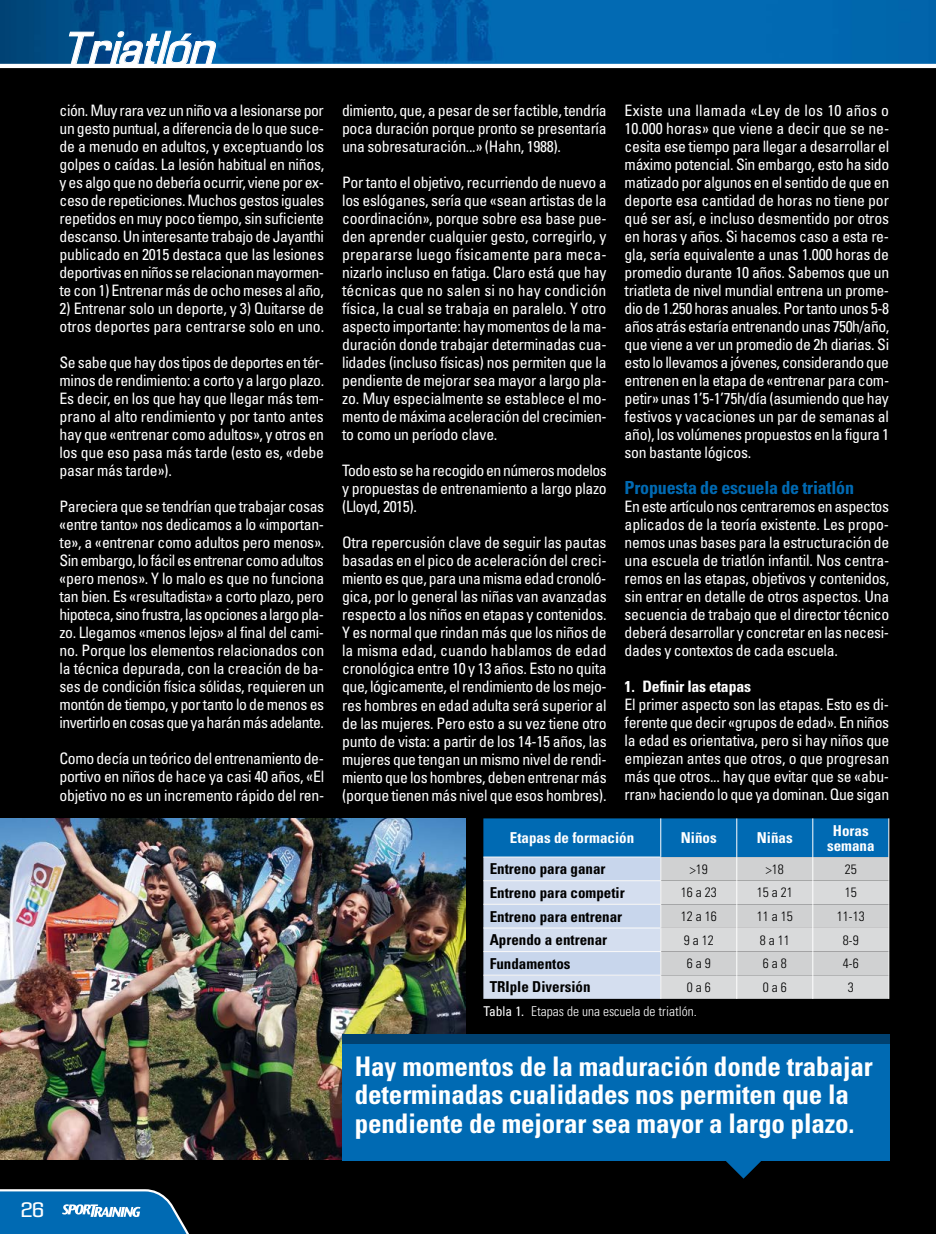
<style>
.page{position:relative;width:936px;height:1234px;background:#fff}
.page>*{position:absolute;margin:0;border:0;box-sizing:border-box;transform-origin:0 0}
.t1{font:italic 45px "Enigmatic";color:#fff}
.t2{font:700 condensed 27px/28.5px "Univers LT Std";letter-spacing:-.005em;color:#fff}
.t3{font:19.5px "Enigmatic";color:#fff}
.t4{font:700 condensed 18px "Univers LT Std";letter-spacing:-.01em;color:#006ab3}
.t5{font:condensed 15.75px/18px "Univers LT Std";letter-spacing:-.02em;color:#fff;text-align:justify}
.t6{font:700 condensed 15.75px "Univers LT Std";letter-spacing:-.01em;color:#fff}
.t7{font:700 condensed 15px "Univers LT Std";color:#000}
.t8{font:700 condensed 15px/15px "Univers LT Std";color:#fff;text-align:center}
.t9{font:300 condensed 13.5px "Univers LT Std";color:#000}
.t10{font:300 condensed 13.5px "Univers LT Std";color:#fff}
.s1{font-weight:400}
</style>
<div class="page">
<div style="left:0;top:0;width:935px;height:1233px;background:#000"></div>
<svg style="left:0;top:1189px;width:189px;height:44px;background:#1e73ad"></svg>
<svg style="left:0;top:0;width:935px;height:69px;background:#1068aa"></svg>
<svg style="left:68px;top:30px;width:148px;height:37px;background:#3b7aae"></svg>
<svg style="left:483px;top:818px;width:406px;height:180px;background:#a4bfd5"></svg>
<hr style="left:888px;top:818px;width:1px;height:38px;background:#fff">
<hr style="left:483px;top:856px;width:178px;height:1px;background:#fff">
<hr style="left:483px;top:880px;width:178px;height:1px;background:#fff">
<hr style="left:483px;top:903px;width:178px;height:1px;background:#fff">
<hr style="left:483px;top:927px;width:178px;height:1px;background:#fff">
<hr style="left:483px;top:950px;width:178px;height:1px;background:#fff">
<hr style="left:483px;top:974px;width:178px;height:1px;background:#fff">
<img style="left:0;top:818px;width:465px;height:341px">
<svg style="left:725px;top:1160px;width:36px;height:18px"></svg>
<div style="left:342px;top:1043px;width:547px;height:117px;background:#006ab3"></div>
<div style="left:342px;top:1034px;width:547px;height:9px;background:#004171"></div>
<h1 class="t1" style="left:60px;top:32px;width:166px">Triatlón</h1>
<p class="t5" style="left:60px;top:101px;width:266px">ción. Muy rara vez un niño va a lesionarse por un gesto puntual, a diferencia de lo que suce&shy;de a menudo en adultos, y exceptuando los golpes o caídas. La lesión habitual en niños, y es algo que no debería ocurrir, viene por ex&shy;ceso de repeticiones. Muchos gestos iguales repetidos en muy poco tiempo, sin suficiente descanso. Un interesante trabajo de Jayanthi publicado en 2015 destaca que las lesiones deportivas en niños se relacionan mayormen&shy;te con 1) Entrenar más de ocho meses al año,</p>
<p class="t5" style="left:60px;top:299px;width:266px">2) Entrenar solo un deporte, y 3) Quitarse de otros deportes para centrarse solo en uno.</p>
<p class="t5" style="left:60px;top:353px;width:266px">Se sabe que hay dos tipos de deportes en tér&shy;minos de rendimiento: a corto y a largo plazo.<br>Es decir, en los que hay que llegar más tem&shy;prano al alto rendimiento y por tanto antes hay que «entrenar como adultos», y otros en los que eso pasa más tarde (esto es, «debe pasar más tarde»).</p>
<p class="t5" style="left:60px;top:497px;width:266px">Pareciera que se tendrían que trabajar cosas «entre tanto» nos dedicamos a lo «importan&shy;te», a «entrenar como adultos pero menos».<br>Sin embargo, lo fácil es entrenar como adultos «pero menos». Y lo malo es que no funciona tan bien. Es «resultadista» a corto plazo, pero hipoteca, sino frustra, las opciones a largo pla&shy;zo. Llegamos «menos lejos» al final del cami&shy;no. Porque los elementos relacionados con la técnica depurada, con la creación de ba&shy;ses de condición física sólidas, requieren un montón de tiempo, y por tanto lo de menos es invertirlo en cosas que ya harán más adelante.</p>
<p class="t5" style="left:60px;top:749px;width:266px">Como decía un teórico del entrenamiento de&shy;portivo en niños de hace ya casi 40 años, «El objetivo no es un incremento rápido del ren-</p>
<p class="t5" style="left:624px;top:101px;width:266px">Existe una llamada «Ley de los 10 años o 10.000 horas» que viene a decir que se ne&shy;cesita ese tiempo para llegar a desarrollar el máximo potencial. Sin embargo, esto ha sido matizado por algunos en el sentido de que en deporte esa cantidad de horas no tiene por qué ser así, e incluso desmentido por otros en horas y años. Si hacemos caso a esta re&shy;gla, sería equivalente a unas 1.000 horas de promedio durante 10 años. Sabemos que un triatleta de nivel mundial entrena un prome&shy;dio de 1.250 horas anuales. Por tanto unos 5-8 años atrás estaría entrenando unas 750h/año, que viene a ver un promedio de 2h diarias. Si esto lo llevamos a jóvenes, considerando que entrenen en la etapa de «entrenar para com&shy;petir» unas 1’5-1’75h/día (asumiendo que hay festivos y vacaciones un par de semanas al año), los volúmenes propuestos en la figura 1 son bastante lógicos.</p>
<p class="t4" style="left:624px;top:476px;width:231px">Propuesta de escuela de triatlón</p>
<p class="t5" style="left:624px;top:497px;width:266px">En este artículo nos centraremos en aspectos aplicados de la teoría existente. Les propo&shy;nemos unas bases para la estructuración de una escuela de triatlón infantil. Nos centra&shy;remos en las etapas, objetivos y contenidos, sin entrar en detalle de otros aspectos. Una secuencia de trabajo que el director técnico deberá desarrollar y concretar en las necesi&shy;dades y contextos de cada escuela.</p>
<p class="t6" style="left:624px;top:677px;width:128px">1. Definir las etapas</p>
<p class="t5" style="left:624px;top:695px;width:266px">El primer aspecto son las etapas. Esto es di&shy;ferente que decir «grupos de edad». En niños la edad es orientativa, pero si hay niños que empiezan antes que otros, o que progresan más que otros... hay que evitar que se «abu&shy;rran» haciendo lo que ya dominan. Que sigan</p>
<p class="t5" style="left:342px;top:101px;width:266px">dimiento, que, a pesar de ser factible, tendría poca duración porque pronto se presentaría una sobresaturación...» (Hahn, 1988).</p>
<p class="t5" style="left:342px;top:173px;width:266px">Por tanto el objetivo, recurriendo de nuevo a los eslóganes, sería que «sean artistas de la coordinación», porque sobre esa base pue&shy;den aprender cualquier gesto, corregirlo, y prepararse luego físicamente para meca&shy;nizarlo incluso en fatiga. Claro está que hay técnicas que no salen si no hay condición física, la cual se trabaja en paralelo. Y otro aspecto importante: hay momentos de la ma&shy;duración donde trabajar determinadas cua&shy;lidades (incluso físicas) nos permiten que la pendiente de mejorar sea mayor a largo pla&shy;zo. Muy especialmente se establece el mo&shy;mento de máxima aceleración del crecimien&shy;to como un período clave.</p>
<p class="t5" style="left:342px;top:461px;width:266px">Todo esto se ha recogido en números modelos y propuestas de entrenamiento a largo plazo (Lloyd, 2015).</p>
<p class="t5" style="left:342px;top:533px;width:266px">Otra repercusión clave de seguir las pautas basadas en el pico de aceleración del creci&shy;miento es que, para una misma edad cronoló&shy;gica, por lo general las niñas van avanzadas respecto a los niños en etapas y contenidos.<br>Y es normal que rindan más que los niños de la misma edad, cuando hablamos de edad cronológica entre 10 y 13 años. Esto no quita que, lógicamente, el rendimiento de los mejo&shy;res hombres en edad adulta será superior al de las mujeres. Pero esto a su vez tiene otro punto de vista: a partir de los 14-15 años, las mujeres que tengan un mismo nivel de rendi&shy;miento que los hombres, deben entrenar más (porque tienen más nivel que esos hombres).</p>
<p class="t8" style="left:510px;top:830px;width:126px">Etapas de formación</p>
<p class="t8" style="left:680px;top:830px;width:37px">Niños</p>
<p class="t8" style="left:756px;top:830px;width:37px">Niñas</p>
<p class="t8" style="left:827px;top:822px;width:49px">Horas semana</p>
<p class="t7" style="left:489px;top:859px;width:117px">Entreno para ganar</p>
<p class="t9" style="left:689px;top:860px;width:19px">&gt;19</p>
<p class="t9" style="left:765px;top:860px;width:19px">&gt;18</p>
<p class="t9" style="left:844px;top:860px;width:13px">25</p>
<p class="t7" style="left:489px;top:883px;width:136px">Entreno para competir</p>
<p class="t9" style="left:680px;top:884px;width:37px">16 a 23</p>
<p class="t9" style="left:756px;top:884px;width:37px">15 a 21</p>
<p class="t9" style="left:844px;top:884px;width:13px">15</p>
<p class="t7" style="left:489px;top:906px;width:134px">Entreno para entrenar</p>
<p class="t9" style="left:680px;top:907px;width:37px">12 a 16</p>
<p class="t9" style="left:756px;top:907px;width:37px">11 a 15</p>
<p class="t9" style="left:836px;top:907px;width:29px">11-13</p>
<p class="t7" style="left:489px;top:930px;width:119px">Aprendo a entrenar</p>
<p class="t9" style="left:683px;top:931px;width:31px">9 a 12</p>
<p class="t9" style="left:759px;top:931px;width:31px">8 a 11</p>
<p class="t9" style="left:842px;top:931px;width:17px">8-9</p>
<p class="t7" style="left:489px;top:954px;width:82px">Fundamentos</p>
<p class="t9" style="left:686px;top:955px;width:25px">6 a 9</p>
<p class="t9" style="left:762px;top:955px;width:25px">6 a 8</p>
<p class="t9" style="left:842px;top:955px;width:17px">4-6</p>
<p class="t7" style="left:489px;top:977px;width:102px">TRIple Diversión</p>
<p class="t9" style="left:686px;top:978px;width:25px">0 a 6</p>
<p class="t9" style="left:762px;top:978px;width:25px">0 a 6</p>
<p class="t9" style="left:847px;top:978px;width:7px">3</p>
<p class="t10" style="left:483px;top:1003px;width:215px"><span class="s1">Tabla 1.</span> Etapas de una escuela de triatlón.</p>
<h2 class="t2" style="left:355px;top:1051px;width:519px">Hay momentos de la maduración donde trabajar determinadas cualidades nos permiten que la pendiente de mejorar sea mayor a largo plazo.</h2>
<p class="t3" style="left:21px;top:1201px;width:24px">26</p>
</div>
